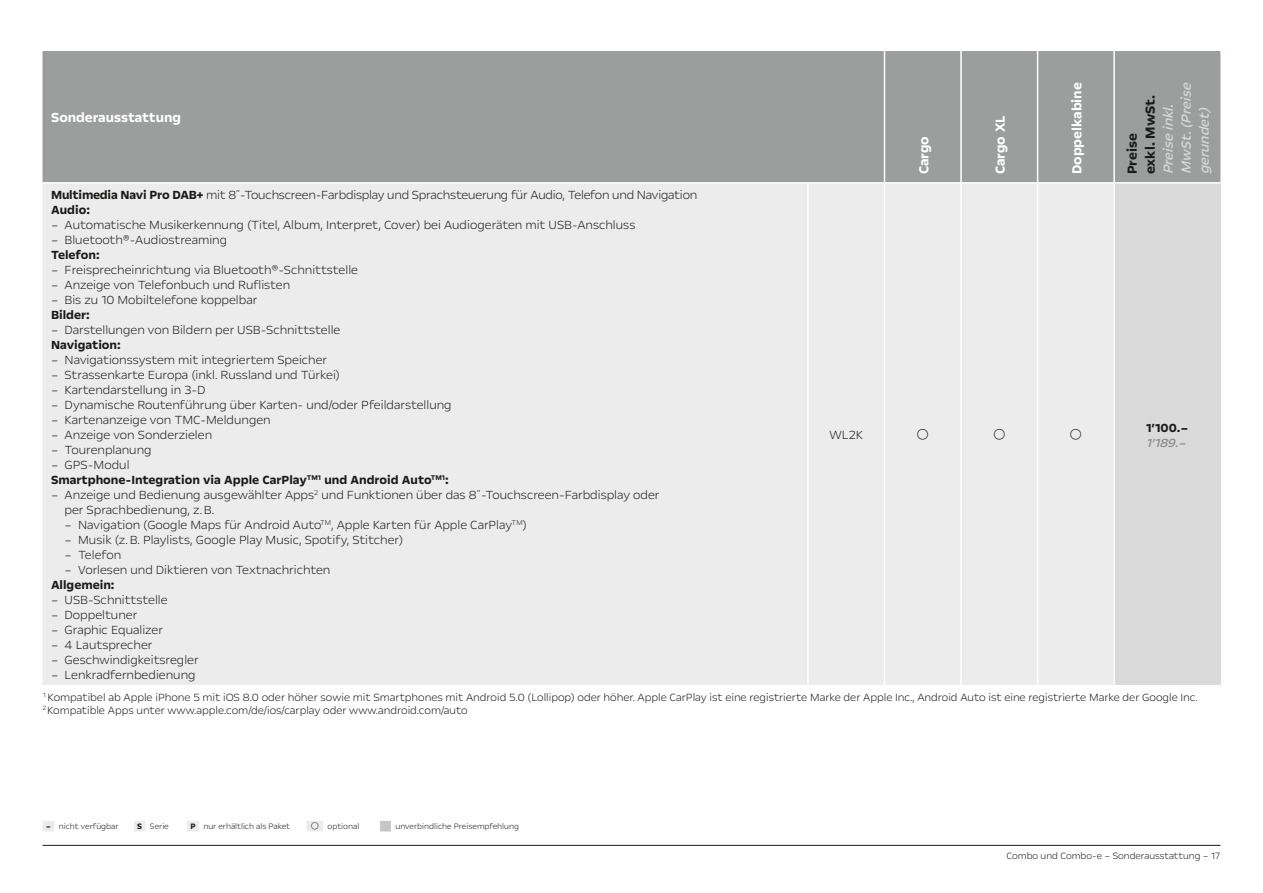
<style>
.page{position:relative;width:1263px;height:893px;background:#fff}
.page>*{position:absolute;margin:0;border:0;box-sizing:border-box;transform-origin:0 0}
.t1{font:700 15px "Opel Next";color:#fff}
.t2{font:italic 15px/18px "Opel Next";color:#dadada}
.t3{font:700 15px/18px "Opel Next";color:#1a1a18}
.t4{font:300 13.5px/15px "Opel Next";color:#1a1a18}
.t5{font:700 13.5px/15px "Opel Next";color:#1a1a18}
.t6{font:italic 13.5px "Opel Next";color:#878786}
.t7{font:300 12px/13.5px "Opel Next";color:#1a1a18}
.t8{font:300 10.5px "Opel Next";color:#1a1a18}
.t9{font:300 9px "Opel Next";color:#1a1a18}
.s1{font-weight:700}
.s2{font-weight:300}
</style>
<div class="page">
<hr style="left:43px;top:845px;width:1177px;height:1px;background:#1a1a18">
<div style="left:43px;top:51px;width:1177px;height:131px;background:#9c9d9d"></div>
<div style="left:43px;top:184px;width:1070px;height:501px;background:#ececed"></div>
<div style="left:1114px;top:183px;width:106px;height:503px;background:#dadada"></div>
<hr style="left:1113px;top:51px;width:2px;height:131px;background:#fff">
<hr style="left:884px;top:184px;width:1px;height:501px;background:#fff">
<hr style="left:960px;top:184px;width:2px;height:501px;background:#fff">
<hr style="left:1037px;top:184px;width:1px;height:501px;background:#fff">
<hr style="left:1113px;top:184px;width:2px;height:501px;background:#fff">
<hr style="left:884px;top:51px;width:1px;height:131px;background:#fff">
<hr style="left:1114px;top:685px;width:106px;height:1px;background:#fff">
<hr style="left:1114px;top:182px;width:106px;height:2px;background:#fff">
<hr style="left:807px;top:184px;width:2px;height:501px;background:#fff">
<hr style="left:960px;top:51px;width:2px;height:131px;background:#fff">
<hr style="left:1037px;top:51px;width:1px;height:131px;background:#fff">
<div style="left:43px;top:821px;width:11px;height:10px;background:#ececed"></div>
<div style="left:134px;top:821px;width:11px;height:10px;background:#ececed"></div>
<div style="left:187px;top:821px;width:12px;height:10px;background:#ececed"></div>
<div style="left:307px;top:821px;width:16px;height:10px;background:#ececed"></div>
<div style="left:380px;top:821px;width:11px;height:10px;background:#c5c6c6"></div>
<svg style="left:917px;top:429px;width:11px;height:11px"></svg>
<svg style="left:994px;top:429px;width:11px;height:11px"></svg>
<svg style="left:1070px;top:429px;width:11px;height:11px"></svg>
<p class="t1" style="left:51px;top:109px;width:132px">Sonderausstattung</p>
<p class="t4" style="left:51px;top:187px;width:648px"><span class="s1">Multimedia Navi Pro DAB+</span> mit 8˝-Touchscreen-Farbdisplay und Sprachsteuerung für Audio, Telefon und Navigation<br><span class="s1">Audio:</span></p>
<p class="t4" style="left:51px;top:217px;width:586px">– Automatische Musikerkennung (Titel, Album, Interpret, Cover) bei Audiogeräten mit USB-Anschluss</p>
<p class="t4" style="left:51px;top:232px;width:178px">– Bluetooth®-Audiostreaming</p>
<p class="t5" style="left:51px;top:248px;width:50px">Telefon:</p>
<p class="t4" style="left:51px;top:262px;width:309px">– Freisprecheinrichtung via Bluetooth®-Schnittstelle</p>
<p class="t4" style="left:51px;top:277px;width:241px">– Anzeige von Telefonbuch und Ruflisten</p>
<p class="t4" style="left:51px;top:292px;width:208px">– Bis zu 10 Mobiltelefone koppelbar</p>
<p class="t5" style="left:51px;top:308px;width:40px">Bilder:</p>
<p class="t4" style="left:51px;top:322px;width:291px">– Darstellungen von Bildern per USB-Schnittstelle</p>
<p class="t5" style="left:51px;top:338px;width:71px">Navigation:</p>
<p class="t4" style="left:51px;top:352px;width:278px">– Navigationssystem mit integriertem Speicher</p>
<p class="t4" style="left:51px;top:367px;width:291px">– Strassenkarte Europa (inkl. Russland und Türkei)</p>
<p class="t4" style="left:51px;top:382px;width:156px">– Kartendarstellung in 3-D</p>
<p class="t4" style="left:51px;top:397px;width:402px">– Dynamische Routenführung über Karten- und/oder Pfeildarstellung</p>
<p class="t4" style="left:51px;top:412px;width:221px">– Kartenanzeige von TMC-Meldungen</p>
<p class="t4" style="left:51px;top:427px;width:163px">– Anzeige von Sonderzielen</p>
<p class="t4" style="left:51px;top:442px;width:102px">– Tourenplanung</p>
<p class="t5" style="left:51px;top:458px;width:399px"><span class="s2">– GPS-Modul<br></span>Smartphone-Integration via Apple CarPlay<sup>TM1</sup> und Android Auto<sup>TM1</sup>:</p>
<p class="t4" style="left:65px;top:487px;width:596px;text-indent:-14px">– Anzeige und Bedienung ausgewählter Apps<sup>2</sup> und Funktionen über das 8˝-Touchscreen-Farbdisplay oder per Sprachbedienung, z.B.</p>
<p class="t4" style="left:65px;top:517px;width:464px">– Navigation (Google Maps für Android Auto<sup>TM</sup>, Apple Karten für Apple CarPlay<sup>TM</sup>)</p>
<p class="t4" style="left:65px;top:532px;width:340px">– Musik (z.B. Playlists, Google Play Music, Spotify, Stitcher)</p>
<p class="t4" style="left:65px;top:547px;width:58px">– Telefon</p>
<p class="t4" style="left:65px;top:562px;width:267px">– Vorlesen und Diktieren von Textnachrichten</p>
<p class="t5" style="left:51px;top:578px;width:65px">Allgemein:</p>
<p class="t4" style="left:51px;top:592px;width:118px">– USB-Schnittstelle</p>
<p class="t4" style="left:51px;top:607px;width:88px">– Doppeltuner</p>
<p class="t4" style="left:51px;top:622px;width:113px">– Graphic Equalizer</p>
<p class="t4" style="left:51px;top:637px;width:103px">– 4 Lautsprecher</p>
<p class="t4" style="left:51px;top:652px;width:149px">– Geschwindigkeitsregler</p>
<p class="t4" style="left:51px;top:667px;width:146px">– Lenkradfernbedienung</p>
<p class="t1" style="left:914px;top:174px;width:40px;rotate:-90deg">Cargo</p>
<p class="t1" style="left:991px;top:174px;width:60px;rotate:-90deg">Cargo XL</p>
<p class="t1" style="left:1067px;top:174px;width:93px;rotate:-90deg">Doppelkabine</p>
<p class="t2" style="left:1159px;top:174px;width:97px;rotate:-90deg">Preiseinkl.<br>MwSt.(Preise gerundet)</p>
<p class="t3" style="left:1123px;top:174px;width:81px;rotate:-90deg">Preise<br>exkl. MwSt.</p>
<p class="t4" style="left:829px;top:427px;width:35px">WL2K</p>
<p class="t5" style="left:1146px;top:420px;width:44px">1’100.–</p>
<p class="t6" style="left:1146px;top:434px;width:46px">1’189.–</p>
<p class="t7" style="left:43px;top:690px;width:1157px"><sup>1</sup>Kompatibel ab Apple iPhone 5 mit iOS 8.0 oder höher sowie mit Smartphones mit Android 5.0 (Lollipop) oder höher. Apple CarPlay ist eine registrierte Marke der Apple Inc., Android Auto ist eine registrierte Marke der Google Inc.<br><sup>2</sup>Kompatible Apps unter www.apple.com/de/ios/carplay oder www.android.com/auto</p>
<p class="t9" style="left:46px;top:821px;width:74px"><span class="s1">–</span> nicht verfügbar</p>
<p class="t9" style="left:137px;top:821px;width:33px"><span class="s1">S</span> Serie</p>
<p class="t9" style="left:190px;top:821px;width:101px"><span class="s1">P</span> nur erhältlich als Paket</p>
<p class="t9" style="left:311px;top:821px;width:50px">○ optional</p>
<p class="t9" style="left:395px;top:821px;width:125px">unverbindliche Preisempfehlung</p>
<p class="t8" style="left:1006px;top:849px;width:215px">Combo und Combo-e – Sonderausstattung – 17</p>
</div>
